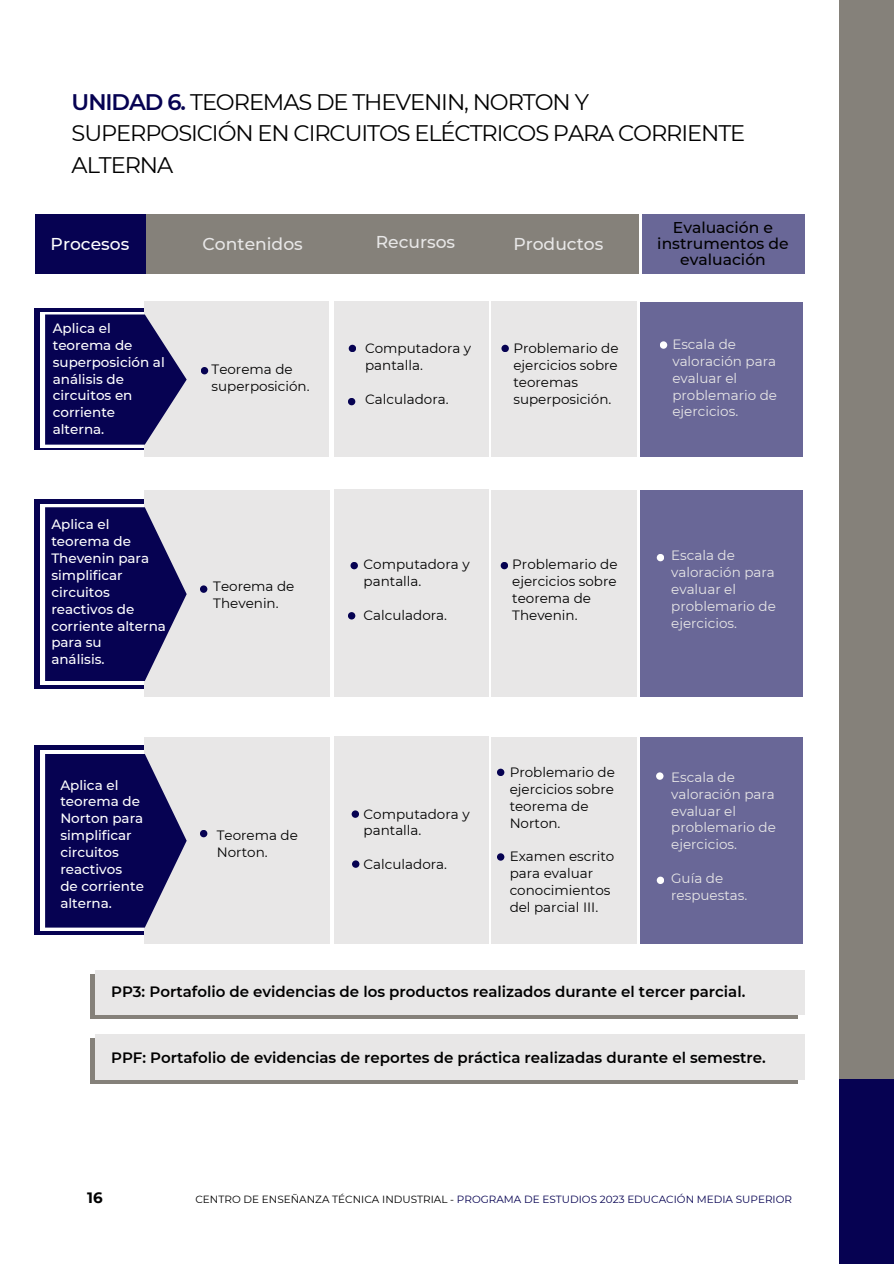
<style>
.page{position:relative;width:894px;height:1264px;background:#fff}
.page>*{position:absolute;margin:0;border:0;box-sizing:border-box;transform-origin:0 0}
.t1{font:22.5px/31.5px "Montserrat";letter-spacing:-.05em;color:#000}
.t2{font:500 17.1px "Montserrat";color:#e8e7e7}
.t3{font:500 17.1px "Montserrat";color:#fff}
.t4{font:500 15.6px/15.8px "Montserrat";color:#000;text-align:center}
.t5{font:600 15px "Montserrat";color:#000}
.t6{font:700 15px "Montserrat";color:#000}
.t7{font:13.5px/16.8px "Montserrat";color:#000}
.t8{font:500 13.5px/16.8px "Montserrat";color:#fff}
.t9{font:13.5px/16.8px "Montserrat";color:#e8e7e7}
.t10{font:10.5px "Montserrat";color:#060252}
.s1{font-weight:600;color:#060252}
.s2{color:#000}
</style>
<div class="page">
<div style="left:838px;top:0;width:55px;height:1078px;background:#85817a"></div>
<div style="left:838px;top:1078px;width:55px;height:185px;background:#060252"></div>
<div style="left:34px;top:308px;width:110px;height:142px;background:#060252"></div>
<div style="left:34px;top:499px;width:110px;height:189px;background:#060252"></div>
<div style="left:34px;top:746px;width:110px;height:189px;background:#060252"></div>
<div style="left:40px;top:312px;width:582px;height:135px;background:#fff"></div>
<div style="left:40px;top:504px;width:582px;height:180px;background:#fff"></div>
<svg style="left:40px;top:750px;width:449px;height:180px;fill:#fff"></svg>
<div style="left:144px;top:301px;width:185px;height:155px;background:#e8e7e7"></div>
<div style="left:144px;top:490px;width:185px;height:207px;background:#e8e7e7"></div>
<div style="left:144px;top:736px;width:185px;height:207px;background:#e8e7e7"></div>
<div style="left:334px;top:301px;width:154px;height:155px;background:#e8e7e7"></div>
<div style="left:334px;top:490px;width:154px;height:207px;background:#e8e7e7"></div>
<div style="left:334px;top:736px;width:154px;height:207px;background:#e8e7e7"></div>
<div style="left:491px;top:301px;width:145px;height:155px;background:#e8e7e7"></div>
<div style="left:491px;top:490px;width:145px;height:207px;background:#e8e7e7"></div>
<div style="left:491px;top:736px;width:145px;height:207px;background:#e8e7e7"></div>
<svg style="left:45px;top:314px;width:141px;height:130px;background:#272367"></svg>
<svg style="left:45px;top:507px;width:142px;height:174px;background:#272468"></svg>
<svg style="left:45px;top:754px;width:142px;height:173px"></svg>
<div style="left:640px;top:302px;width:162px;height:154px;background:#696797"></div>
<div style="left:640px;top:490px;width:162px;height:207px;background:#696797"></div>
<div style="left:640px;top:737px;width:162px;height:206px;background:#696797"></div>
<div style="left:659px;top:341px;width:8px;height:8px;background:#fff;border-radius:50%"></div>
<div style="left:656px;top:554px;width:8px;height:7px;background:#fff;border-radius:50%"></div>
<div style="left:656px;top:772px;width:7px;height:7px;background:#fff;border-radius:50%"></div>
<div style="left:656px;top:876px;width:8px;height:8px;background:#fff;border-radius:50%"></div>
<div style="left:201px;top:367px;width:7px;height:7px;background:#060252;border-radius:50%"></div>
<div style="left:200px;top:585px;width:7px;height:8px;background:#060252;border-radius:50%"></div>
<div style="left:200px;top:829px;width:7px;height:8px;background:#060252;border-radius:50%"></div>
<div style="left:348px;top:345px;width:8px;height:7px;background:#060252;border-radius:50%"></div>
<div style="left:350px;top:562px;width:8px;height:7px;background:#060252;border-radius:50%"></div>
<div style="left:352px;top:860px;width:7px;height:7px;background:#060252;border-radius:50%"></div>
<div style="left:348px;top:398px;width:7px;height:7px;background:#060252;border-radius:50%"></div>
<div style="left:348px;top:612px;width:7px;height:7px;background:#060252;border-radius:50%"></div>
<div style="left:351px;top:810px;width:8px;height:7px;background:#060252;border-radius:50%"></div>
<div style="left:501px;top:345px;width:7px;height:7px;background:#060252;border-radius:50%"></div>
<div style="left:500px;top:562px;width:8px;height:7px;background:#060252;border-radius:50%"></div>
<div style="left:497px;top:768px;width:7px;height:8px;background:#060252;border-radius:50%"></div>
<div style="left:497px;top:853px;width:7px;height:7px;background:#060252;border-radius:50%"></div>
<div style="left:36px;top:215px;width:602px;height:59px;background:#85817a"></div>
<div style="left:36px;top:215px;width:110px;height:59px;background:#060252"></div>
<div style="left:641px;top:215px;width:163px;height:59px;background:#696797"></div>
<svg style="left:91px;top:974px;width:706px;height:44px;background:#9d9a94"></svg>
<div style="left:96px;top:970px;width:708px;height:44px;background:#e8e7e7"></div>
<svg style="left:91px;top:1038px;width:706px;height:45px;background:#9d9a94"></svg>
<div style="left:96px;top:1034px;width:708px;height:45px;background:#e8e7e7"></div>
<h5 class="t1" style="left:72px;top:86px;width:675px"><span class="s1">UNIDAD 6.</span> TEOREMAS DE THEVENIN, NORTON Y<br>SUPERPOSICIÓN EN CIRCUITOS ELÉCTRICOS PARA CORRIENTE<br>ALTERNA</h5>
<h5 class="t3" style="left:51px;top:234px;width:80px">Procesos</h5>
<h3 class="t2" style="left:202px;top:234px;width:102px">Contenidos</h3>
<h3 class="t2" style="left:375px;top:231px;width:81px">Recursos</h3>
<p class="t2" style="left:513px;top:234px;width:91px">Productos</p>
<h2 class="t8" style="left:53px;top:319px;width:113px">Aplica el teorema de superposición al análisis de circuitos en corriente alterna.</h2>
<h2 class="t8" style="left:51px;top:516px;width:116px">Aplica el teorema de<br>Thevenin para simplificar circuitos reactivos de corriente alterna para su<br>análisis.</h2>
<h5 class="t7" style="left:211px;top:361px;width:99px">Teorema de superposición.</h5>
<h5 class="t7" style="left:213px;top:578px;width:83px">Teorema de<br>Thevenin.</h5>
<h5 class="t7" style="left:365px;top:340px;width:108px">Computadora y pantalla.</h5>
<h5 class="t7" style="left:365px;top:390px;width:85px">Calculadora.</h5>
<h5 class="t7" style="left:513px;top:340px;width:107px">Problemario de ejercicios sobre teoremas superposición.</h5>
<h5 class="t7" style="left:363px;top:556px;width:108px">Computadora y pantalla.</h5>
<h5 class="t7" style="left:363px;top:606px;width:85px">Calculadora.</h5>
<h5 class="t7" style="left:512px;top:556px;width:107px">Problemario de ejercicios sobre teorema de<br>Thevenin.</h5>
<p class="t4" style="left:657px;top:220px;width:133px">Evaluación e instrumentos de evaluación</p>
<h5 class="t9" style="left:672px;top:335px;width:106px">Escala de valoración para evaluar el problemario de ejercicios.</h5>
<h5 class="t9" style="left:671px;top:547px;width:106px">Escala de valoración para evaluar el problemario de ejercicios.</h5>
<h2 class="t8" style="left:60px;top:776px;width:85px">Aplica el teorema de<br>Norton para simplificar circuitos reactivos<br>de corriente</h2>
<h5 class="t8" style="left:60px;top:894px;width:53px">alterna.</h5>
<h4 class="t7" style="left:217px;top:827px;width:83px">Teorema de<br>Norton.</h4>
<h5 class="t7" style="left:363px;top:805px;width:108px">Computadora y pantalla.</h5>
<h4 class="t7" style="left:363px;top:856px;width:85px">Calculadora.</h4>
<h5 class="t7" style="left:509px;top:763px;width:107px">Problemario de ejercicios sobre teorema de<br>Norton.</h5>
<h5 class="t7" style="left:509px;top:848px;width:106px">Examen escrito para evaluar conocimientos del parcial III.</h5>
<h4 class="t9" style="left:671px;top:768px;width:106px">Escala de valoración para evaluar el problemario de ejercicios.</h4>
<h5 class="t9" style="left:671px;top:869px;width:78px">Guía de respuestas.</h5>
<p class="t5" style="left:111px;top:982px;width:635px">PP3: Portafolio de evidencias de los productos realizados durante el tercer parcial.</p>
<p class="t5" style="left:111px;top:1048px;width:656px">PPF: Portafolio de evidencias de reportes de práctica realizadas durante el semestre.</p>
<h2 class="t6" style="left:87px;top:1187px;width:17px">16</h2>
<h1 class="t10" style="left:195px;top:1193px;width:598px"><span class="s2">CENTRO DE ENSEÑANZA TÉCNICA INDUSTRIAL -</span> PROGRAMA DE ESTUDIOS 2023 EDUCACIÓN MEDIA SUPERIOR</h1>
</div>
